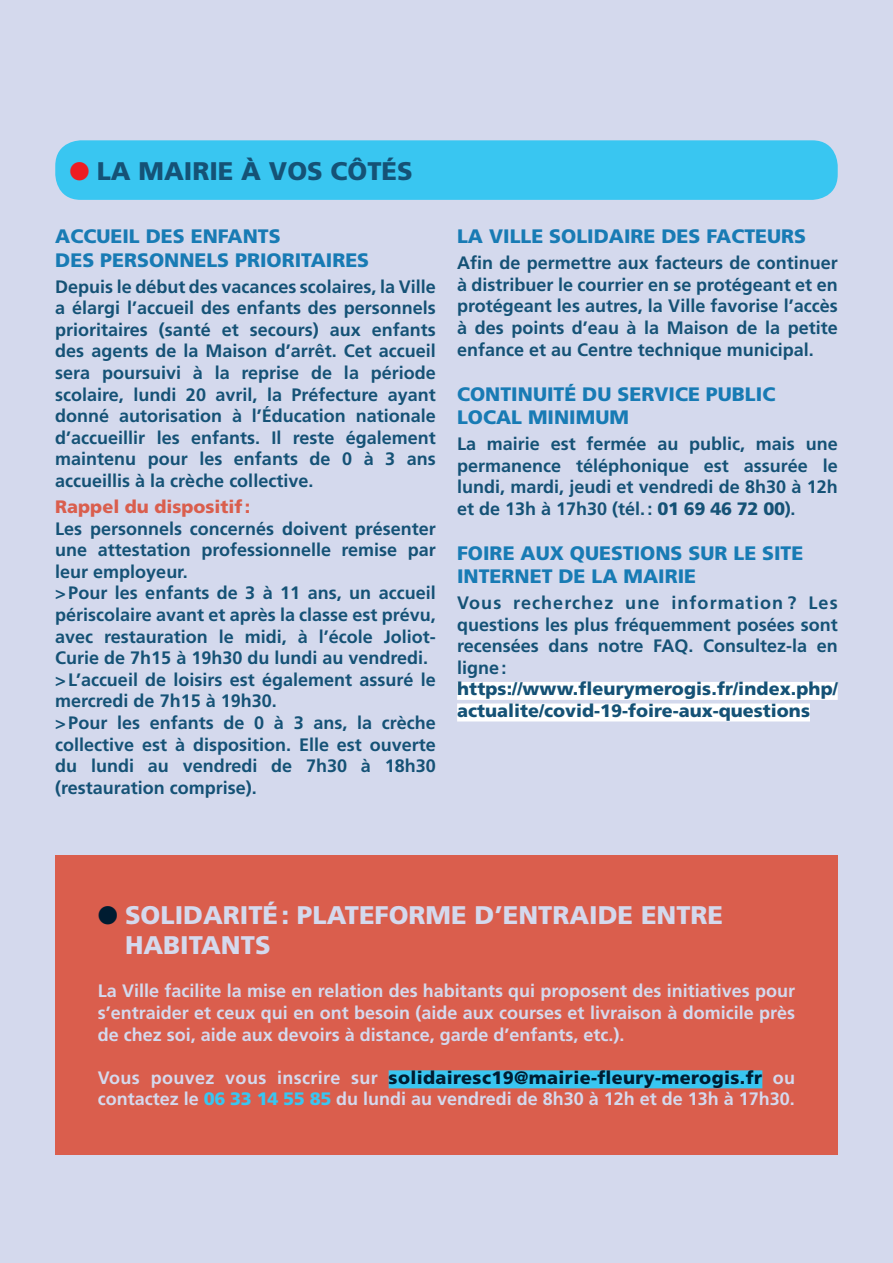
<style>
.page{position:relative;width:893px;height:1263px;background:#d4d9ed}
.page>*{position:absolute;margin:0;border:0;box-sizing:border-box;transform-origin:0 0}
.t1{font:900 25.5px/30.6px "Frutiger";color:#d4d9ed}
.t2{font:900 25.5px "Frutiger";color:#155276}
.t3{font:900 19.5px/23.4px "Frutiger";color:#187bb4}
.t4{font:700 18px/21.6px "Frutiger";color:#155276;text-align:justify}
.t5{font:700 18px/21.6px "Frutiger";color:#d4d9ed;text-align:justify}
.t6{font:900 18px/21.6px "Frutiger";color:#155276}
.t7{font:900 18px "Frutiger";color:#da5e4d}
.s1{color:#ee1d23}
.s2{font-weight:900}
.s3{color:#001c31}
.s4{font-weight:900;color:#001c31}
.s5{font-weight:900;color:#39c6f1}
</style>
<div class="page">
<div style="left:457px;top:682px;width:381px;height:18px;background:#fff"></div>
<div style="left:457px;top:703px;width:353px;height:18px;background:#fff"></div>
<div style="left:55px;top:140px;width:783px;height:60px;background:#39c6f1;border-radius:26px"></div>
<div style="left:55px;top:855px;width:783px;height:299px;background:#da5e4d"></div>
<div style="left:389px;top:1070px;width:373px;height:18px;background:#39c6f1"></div>
<p class="t2" style="left:69px;top:156px;width:345px"><span class="s1">●</span> LA MAIRIE À VOS CÔTÉS</p>
<p class="t3" style="left:55px;top:225px;width:315px">ACCUEIL DES ENFANTS<br>DES PERSONNELS PRIORITAIRES</p>
<p class="t4" style="left:55px;top:275px;width:382px">Depuis le début des vacances scolaires, la Ville a élargi l’accueil des enfants des personnels prioritaires (santé et secours) aux enfants des agents de la Maison d’arrêt. Cet accueil sera poursuivi à la reprise de la période scolaire, lundi 20 avril, la Préfecture ayant donné autorisation à l’Éducation nationale d’accueillir les enfants. Il reste également maintenu pour les enfants de 0 à 3 ans accueillis à la crèche collective.</p>
<p class="t7" style="left:55px;top:496px;width:196px">Rappel du dispositif :</p>
<p class="t4" style="left:55px;top:517px;width:382px">Les personnels concernés doivent présenter une attestation professionnelle remise par leur employeur.</p>
<p class="t4" style="left:55px;top:582px;width:382px">&gt;Pour les enfants de 3 à 11 ans, un accueil périscolaire avant et après la classe est prévu, avec restauration le midi, à l’école Joliot-Curie de 7h15 à 19h30 du lundi au vendredi.</p>
<p class="t4" style="left:55px;top:668px;width:382px">&gt;L’accueil de loisirs est également assuré le mercredi de 7h15 à 19h30.</p>
<p class="t4" style="left:55px;top:712px;width:382px">&gt;Pour les enfants de 0 à 3 ans, la crèche collective est à disposition. Elle est ouverte du lundi au vendredi de 7h30 à 18h30 (restauration comprise).</p>
<p class="t3" style="left:457px;top:225px;width:350px">LA VILLE SOLIDAIRE DES FACTEURS</p>
<p class="t4" style="left:457px;top:252px;width:382px">Afin de permettre aux facteurs de continuer à distribuer le courrier en se protégeant et en protégeant les autres, la Ville favorise l’accès à des points d’eau à la Maison de la petite enfance et au Centre technique municipal.</p>
<p class="t3" style="left:457px;top:382px;width:320px">CONTINUITÉ DU SERVICE PUBLIC<br>LOCAL MINIMUM</p>
<p class="t4" style="left:457px;top:433px;width:382px">La mairie est fermée au public, mais une permanence téléphonique est assurée le lundi, mardi, jeudi et vendredi de 8h30 à 12h et de 13h à 17h30 (tél.: <span class="s2">01 69 46 72 00</span>).</p>
<p class="t3" style="left:457px;top:541px;width:348px">FOIRE AUX QUESTIONS SUR LE SITE<br>INTERNET DE LA MAIRIE</p>
<p class="t4" style="left:457px;top:592px;width:382px">Vous recherchez une information ? Les questions les plus fréquemment posées sont recensées dans notre FAQ. Consultez-la en ligne:</p>
<p class="t6" style="left:457px;top:678px;width:382px">https://www.fleurymerogis.fr/index.php/ actualite/covid-19-foire-aux-questions</p>
<p class="t1" style="left:125px;top:899px;width:600px;text-indent:-27px"><span class="s3">●</span> SOLIDARITÉ: PLATEFORME D’ENTRAIDE ENTRE<br>HABITANTS</p>
<p class="t5" style="left:98px;top:980px;width:699px">La Ville facilite la mise en relation des habitants qui proposent des initiatives pour s’entraider et ceux qui en ont besoin (aide aux courses et livraison à domicile près de chez soi, aide aux devoirs à distance, garde d’enfants, etc.).</p>
<p class="t5" style="left:98px;top:1067px;width:699px">Vous pouvez vous inscrire sur <span class="s4">solidairesc19@mairie-fleury-merogis.fr</span> ou contactez le <span class="s5">06 33 14 55 85</span> du lundi au vendredi de 8h30 à 12h et de 13h à 17h30.</p>
</div>
